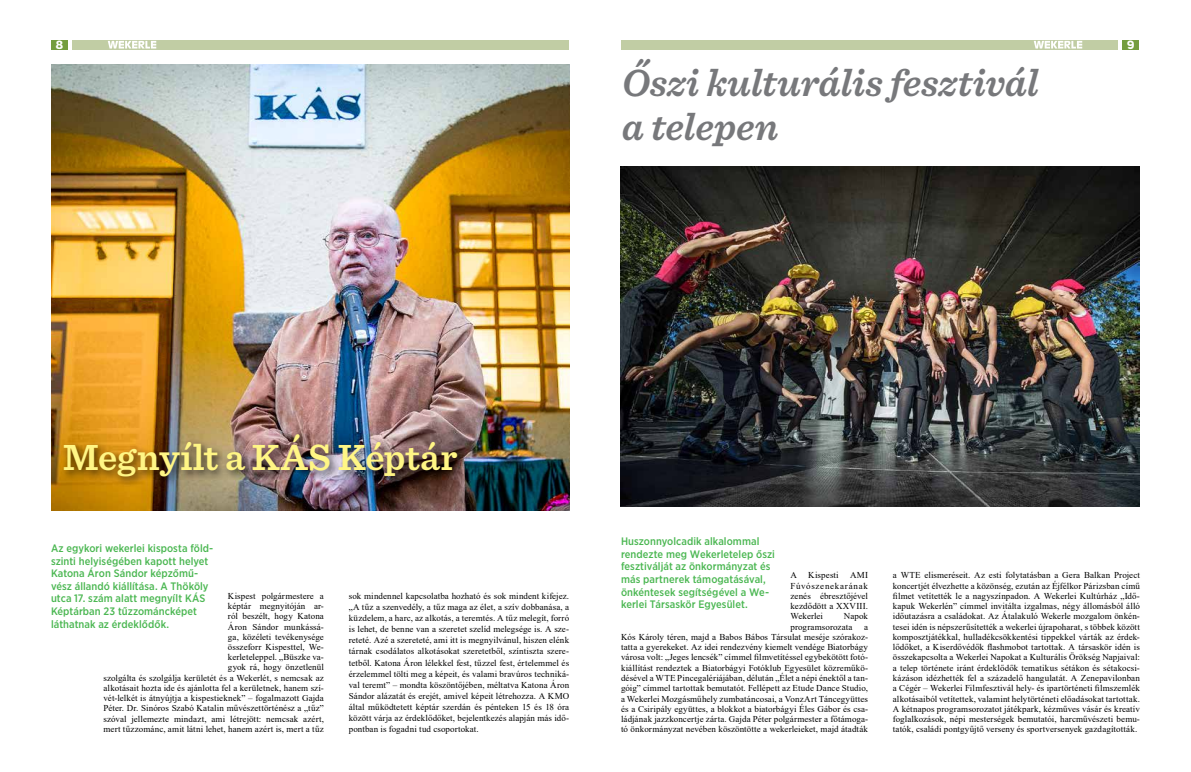
<style>
.page{position:relative;width:1191px;height:772px;background:#fff}
.page>*{position:absolute;margin:0;border:0;box-sizing:border-box;transform-origin:0 0}
.t1{font:italic 600 39.4px/44px "Sentinel";letter-spacing:-.005em;color:#77787b}
.t2{font:600 38px "Sentinel";color:#fff685}
.t3{font:800 12px "Andes";color:#fff}
.t4{font:500 10.8px/12.6px "Gotham Narrow";letter-spacing:.005em;color:#4bb752}
.t5{font:9px/10.2px "Times New Roman";letter-spacing:.01em;color:#000;text-align:justify}
</style>
<div class="page">
<div style="left:51px;top:40px;width:17px;height:10px;background:#749d3e"></div>
<img style="left:51px;top:64px;width:518px;height:446px">
<div style="left:60px;top:430px;width:408px;height:57px;background:#000;opacity:.71"></div>
<div style="left:1122px;top:40px;width:17px;height:10px;background:#749d3e"></div>
<img style="left:621px;top:166px;width:518px;height:340px">
<div style="left:72px;top:40px;width:497px;height:10px;background:#c1cda4"></div>
<div style="left:621px;top:40px;width:496px;height:10px;background:#c1cda4"></div>
<svg style="left:108px;top:41px;width:48px;height:7px"></svg>
<svg style="left:1034px;top:41px;width:48px;height:7px"></svg>
<h3 class="t3" style="left:55px;top:37px;width:9px">8</h3>
<h1 class="t1" style="left:621px;top:59px;width:419px">Őszi kulturális fesztivál a telepen</h1>
<h3 class="t3" style="left:1126px;top:37px;width:9px">9</h3>
<h2 class="t2" style="left:63px;top:427px;width:396px">Megnyílt a KÁS Képtár</h2>
<p class="t4" style="left:51px;top:541px;width:164px">Az egykori wekerlei kisposta föld&shy;szinti helyiségében kapott helyet<br>Katona Áron Sándor képzőmű&shy;vész állandó kiállítása. A Thököly utca 17. szám alatt megnyílt KÁS<br>Képtárban 23 tűzzománcképet láthatnak az érdeklődők.</p>
<p class="t5" style="left:104px;top:590px;width:222px;text-align:right">Kispest polgármestere a<br>képtár megnyitóján ar-<br>ról beszélt, hogy Katona<br>Áron Sándor munkássá-<br>ga, közéleti tevékenysége<br>összeforr Kispesttel, We-<br>kerleteleppel. „Büszke va-<br>gyok rá, hogy önzetlenül<br>szolgálta és szolgálja kerületét és a Wekerlét, s nemcsak az alkotásait hozta ide és ajánlotta fel a kerületnek, hanem szí&shy;vét-lelkét is átnyújtja a kispestieknek” – fogalmazott Gajda Péter. Dr. Sinóros Szabó Katalin művészettörténész a „tűz” szóval jellemezte mindazt, ami létrejött: nemcsak azért, mert tűzzománc, amit látni lehet, hanem azért is, mert a tűz</p>
<p class="t5" style="left:349px;top:589px;width:222px;line-height:11.1px">sok mindennel kapcsolatba hozható és sok mindent kifejez. „A tűz a szenvedély, a tűz maga az élet, a szív dobbanása, a küzdelem, a harc, az alkotás, a teremtés. A tűz melegít, forró is lehet, de benne van a szeretet szelíd melegsége is. A sze&shy;reteté. Azé a szereteté, ami itt is megnyilvánul, hiszen elénk tárnak csodálatos alkotásokat szeretetből, színtiszta szere&shy;tetből. Katona Áron lélekkel fest, tűzzel fest, értelemmel és érzelemmel tölti meg a képeit, és valami bravúros techniká&shy;val teremt” – mondta köszöntőjében, méltatva Katona Áron Sándor alázatát és erejét, amivel képeit létrehozza. A KMO által működtetett képtár szerdán és pénteken 15 és 18 óra között várja az érdeklődőket, bejelentkezés alapján más idő&shy;pontban is fogadni tud csoportokat.</p>
<p class="t4" style="left:621px;top:534px;width:155px">Huszonnyolcadik alkalommal rendezte meg Wekerletelep őszi fesztiválját az önkormányzat és más partnerek támogatásával, önkéntesek segítségével a We&shy;kerlei Társaskör Egyesület.</p>
<p class="t5" style="left:790px;top:569px;width:79px">A Kispesti AMI Fúvószenekarának zenés ébresztőjével kezdődött a XXVIII.<br>Wekerlei</p>
<p class="t5" style="left:790px;top:610px;width:79px;text-indent:53px">Napok programsorozata</p>
<p class="t5" style="left:621px;top:621px;width:248px;text-indent:243px">a Kós Károly téren, majd a Babos Bábos Társulat meséje szórakoz&shy;tatta a gyerekeket. Az idei rendezvény kiemelt vendége Biatorbágy városa volt: „Jeges lencsék” címmel filmvetítéssel egybekötött fotó&shy;kiállítást rendeztek a Biatorbágyi Fotóklub Egyesület közreműkö&shy;désével a WTE Pincegalériájában, délután „Élet a népi énektől a tan&shy;góig” címmel tartottak bemutatót. Fellépett az Etude Dance Studio, a Wekerlei Mozgásműhely zumbatáncosai, a VonzArt Táncegyüttes és a Csiripály együttes, a blokkot a biatorbágyi Éles Gábor és csa&shy;ládjának jazzkoncertje zárta. Gajda Péter polgármester a főtámoga&shy;tó önkormányzat nevében köszöntötte a wekerleieket, majd átadták</p>
<p class="t5" style="left:893px;top:569px;width:248px">a WTE elismeréseit. Az esti folytatásban a Gera Balkan Project koncertjét élvezhette a közönség, ezután az Éjfélkor Párizsban című filmet vetítették le a nagyszínpadon. A Wekerlei Kultúrház „Idő&shy;kapuk Wekerlén” címmel invitálta izgalmas, négy állomásból álló időutazásra a családokat. Az Átalakuló Wekerle mozgalom önkén&shy;tesei idén is népszerűsítették a wekerlei újrapoharat, s többek között komposztjátékkal, hulladékcsökkentési tippekkel várták az érdek&shy;lődőket, a Kiserdővédők flashmobot tartottak. A társaskör idén is összekapcsolta a Wekerlei Napokat a Kulturális Örökség Napjaival: a telep története iránt érdeklődők tematikus sétákon és sétakocsi&shy;kázáson idézhették fel a századelő hangulatát. A Zenepavilonban a Cégér – Wekerlei Filmfesztivál hely- és ipartörténeti filmszemlék alkotásaiból vetítettek, valamint helytörténeti előadásokat tartottak.<br>A kétnapos programsorozatot játékpark, kézműves vásár és kreatív foglalkozások, népi mesterségek bemutatói, harcművészeti bemu&shy;tatók, családi pontgyűjtő verseny és sportversenyek gazdagították.</p>
</div>
